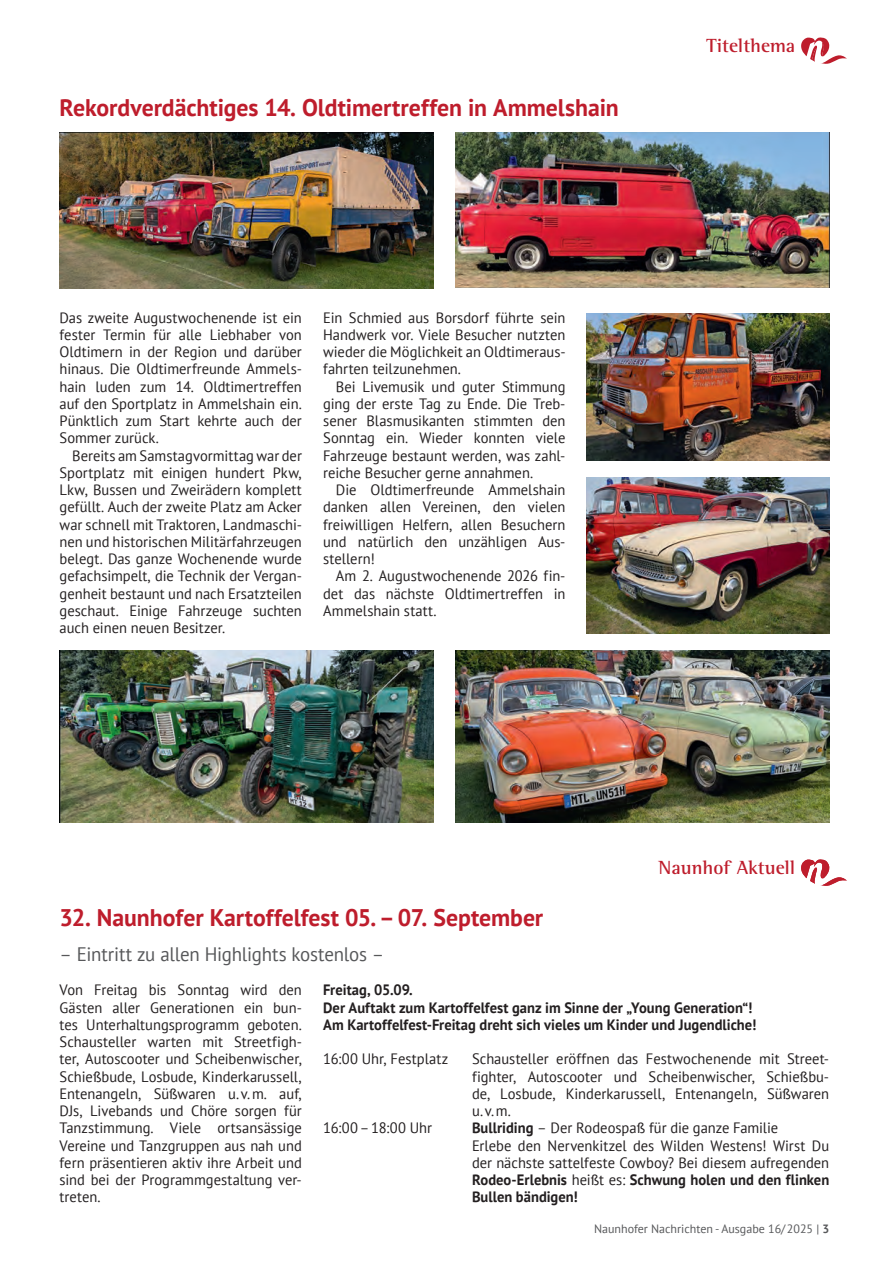
<style>
.page{position:relative;width:893px;height:1263px;background:#fff}
.page>*{position:absolute;margin:0;border:0;box-sizing:border-box;transform-origin:0 0}
.t1{font:700 24px "PT Sans";letter-spacing:-.005em;color:#be1d2c}
.t2{font:19.5px "PT Sans";letter-spacing:-.01em;color:#57585a}
.t3{font:700 19.5px "Rotis Semi Serif Std";letter-spacing:.005em;color:#be1d2c}
.t4{font:15px/17.2px "PT Sans";color:#231f20;text-align:justify}
.t5{font:700 15px/17.2px "PT Sans";color:#231f20}
.t6{font:12px "PT Sans";color:#57585a}
.s1{font-weight:700}
</style>
<div class="page">
<svg style="left:801px;top:37px;width:46px;height:27px"></svg>
<img style="left:60px;top:133px;width:374px;height:155px">
<img style="left:60px;top:650px;width:374px;height:173px">
<img style="left:587px;top:314px;width:242px;height:147px">
<img style="left:455px;top:650px;width:374px;height:173px">
<img style="left:455px;top:133px;width:374px;height:154px">
<img style="left:587px;top:478px;width:242px;height:156px">
<svg style="left:801px;top:859px;width:46px;height:27px"></svg>
<h1 class="t1" style="left:60px;top:91px;width:561px">Rekordverdächtiges 14. Oldtimertreffen in Ammelshain</h1>
<p class="t4" style="left:60px;top:308px;width:244px">Das zweite Augustwochenende ist ein fester Termin für alle Liebhaber von Oldtimern in der Region und darüber hinaus. Die Oldtimerfreunde Ammels&shy;hain luden zum 14. Oldtimertreffen auf den Sportplatz in Ammelshain ein.<br>Pünktlich zum Start kehrte auch der Sommer zurück.</p>
<p class="t4" style="left:60px;top:446px;width:244px;text-indent:13px">Bereits am Samstagvormittag war der Sportplatz mit einigen hundert Pkw, Lkw, Bussen und Zweirädern komplett gefüllt. Auch der zweite Platz am Acker war schnell mit Traktoren, Landmaschi&shy;nen und historischen Militärfahrzeugen belegt. Das ganze Wochenende wurde gefachsimpelt, die Technik der Vergan&shy;genheit bestaunt und nach Ersatzteilen geschaut. Einige Fahrzeuge suchten auch einen neuen Besitzer.</p>
<p class="t4" style="left:323px;top:308px;width:244px">Ein Schmied aus Borsdorf führte sein Handwerk vor. Viele Besucher nutzten wieder die Möglichkeit an Oldtimeraus&shy;fahrten teilzunehmen.</p>
<p class="t4" style="left:323px;top:377px;width:244px;text-indent:13px">Bei Livemusik und guter Stimmung ging der erste Tag zu Ende. Die Treb&shy;sener Blasmusikanten stimmten den Sonntag ein. Wieder konnten viele Fahrzeuge bestaunt werden, was zahl&shy;reiche Besucher gerne annahmen.</p>
<p class="t4" style="left:323px;top:481px;width:244px;text-indent:13px">Die Oldtimerfreunde Ammelshain danken allen Vereinen, den vielen freiwilligen Helfern, allen Besuchern und natürlich den unzähligen Aus&shy;stellern!</p>
<p class="t4" style="left:323px;top:567px;width:244px;text-indent:13px">Am 2. Augustwochenende 2026 fin&shy;det das nächste Oldtimertreffen in Ammelshain statt.</p>
<h2 class="t3" style="left:706px;top:34px;width:90px">Titelthema</h2>
<h1 class="t1" style="left:60px;top:902px;width:485px">32. Naunhofer Kartoffelfest 05.–07. September</h1>
<h2 class="t2" style="left:60px;top:941px;width:326px">– Eintritt zu allen Highlights kostenlos –</h2>
<h2 class="t3" style="left:659px;top:856px;width:138px">Naunhof Aktuell</h2>
<p class="t4" style="left:60px;top:981px;width:244px">Von Freitag bis Sonntag wird den Gästen aller Generationen ein bun&shy;tes Unterhaltungsprogramm geboten.<br>Schausteller warten mit Streetfigh&shy;ter, Autoscooter und Scheibenwischer, Schießbude, Losbude, Kinderkarussell, Entenangeln, Süßwaren u.v.m. auf, DJs, Livebands und Chöre sorgen für Tanzstimmung. Viele ortsansässige Vereine und Tanzgruppen aus nah und fern präsentieren aktiv ihre Arbeit und sind bei der Programmgestaltung ver&shy;treten.</p>
<p class="t5" style="left:323px;top:981px;width:435px">Freitag, 05.09.<br>Der Auftakt zum Kartoffelfest ganz im Sinne der „Young Generation“!<br>Am Kartoffelfest-Freitag dreht sich vieles um Kinder und Jugendliche!</p>
<p class="t4" style="left:323px;top:1050px;width:127px">16:00 Uhr, Festplatz</p>
<p class="t4" style="left:472px;top:1050px;width:359px">Schausteller eröffnen das Festwochenende mit Street&shy;fighter, Autoscooter und Scheibenwischer, Schießbu&shy;de, Losbude, Kinderkarussell, Entenangeln, Süßwaren u.v.m.</p>
<p class="t4" style="left:323px;top:1119px;width:110px">16:00–18:00 Uhr</p>
<p class="t4" style="left:472px;top:1119px;width:359px;text-align:left"><span class="s1">Bullriding</span> – Der Rodeospaß für die ganze Familie<br>Erlebe den Nervenkitzel des Wilden Westens! Wirst Du der nächste sattelfeste Cowboy? Bei diesem aufregenden <span class="s1">Rodeo-Erlebnis</span> heißt es: <span class="s1">Schwung holen und den flinken Bullen bändigen!</span></p>
<p class="t6" style="left:594px;top:1221px;width:237px">Naunhofer Nachrichten - Ausgabe 16/2025 | <span class="s1">3</span></p>
</div>
